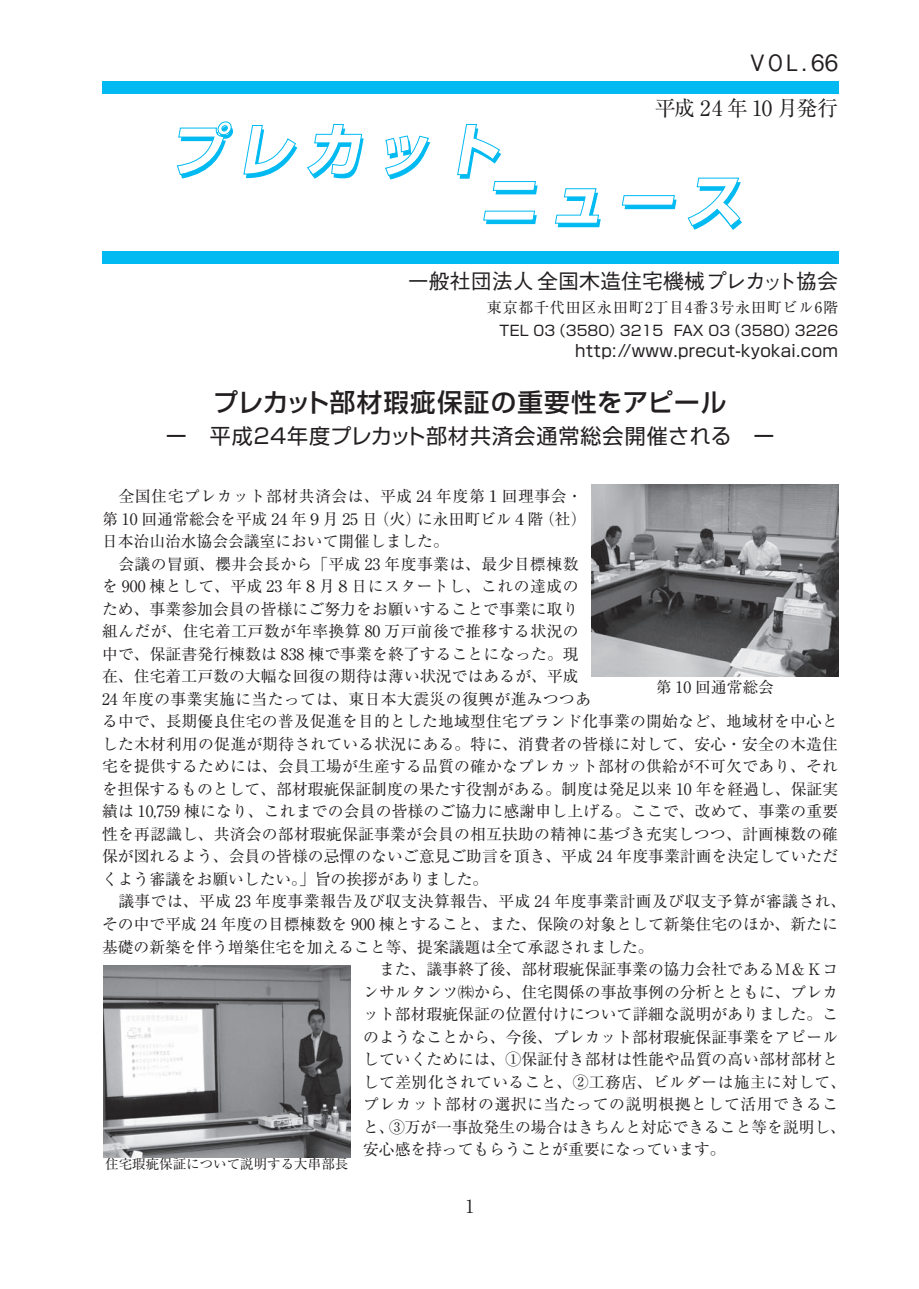
<style>
.page{position:relative;width:919px;height:1289px;background:#fff}
.page>*{position:absolute;margin:0;border:0;box-sizing:border-box;transform-origin:0 0}
.t1{font:italic 700 57px/51px "Shin Go";color:#00baf1}
.t2{font:500 25.5px "Shin Go Pro";letter-spacing:.05em;color:#231f20}
.t3{font:500 22.5px "Gothic BBB Pro";color:#231f20;scale:.95 1}
.t4{font:21px "Shin Go Pro";letter-spacing:.035em;color:#231f20}
.t5{font:500 21px "Gothic BBB Pro";color:#231f20}
.t6{font:21px "Ryumin Pro";letter-spacing:-.025em;color:#231f20}
.t7{font:18px "Ryumin Pro";color:#231f20}
.t8{font:16.5px "Shin Go Pro";letter-spacing:.025em;color:#231f20}
.t9{font:15.75px "Ryumin Pro";letter-spacing:.01em;color:#231f20}
.t10{font:15.75px "Ryumin Pro";letter-spacing:.03em;color:#231f20}
.t11{font:15.75px "Ryumin Pro";letter-spacing:.04em;color:#231f20}
.t12{font:15.75px "Ryumin Pro";letter-spacing:.035em;color:#231f20}
.t13{font:15px "Ryumin Pro";letter-spacing:.05em;color:#231f20}
.t14{font:14.25px "Shin Go Pro";color:#231f20}
.t15{font:13.5px "Ryumin Pro";color:#231f20}
</style>
<div class="page">
<div style="left:102px;top:81px;width:736px;height:13px;background:#00baf1"></div>
<div style="left:102px;top:251px;width:736px;height:13px;background:#00baf1"></div>
<svg style="left:177px;top:121px;width:55px;height:54px"></svg>
<svg style="left:243px;top:125px;width:53px;height:50px"></svg>
<svg style="left:307px;top:124px;width:55px;height:51px"></svg>
<svg style="left:385px;top:135px;width:44px;height:41px"></svg>
<svg style="left:457px;top:124px;width:43px;height:51px"></svg>
<svg style="left:483px;top:181px;width:53px;height:40px"></svg>
<svg style="left:554px;top:188px;width:45px;height:36px"></svg>
<svg style="left:621px;top:195px;width:54px;height:11px"></svg>
<svg style="left:687px;top:177px;width:53px;height:50px"></svg>
<img style="left:591px;top:485px;width:247px;height:191px">
<img style="left:104px;top:965px;width:246px;height:192px">
<h3 class="t3" style="left:750px;top:44px;width:94px">VOL.66</h3>
<h3 class="t6" style="left:654px;top:92px;width:185px">平成 24 年10 月発行</h3>
<h1 class="t1" style="left:481px;top:125px;width:276px;text-indent:-312px">プレカット<br>ニュース</h1>
<h3 class="t5" style="left:408px;top:264px;width:431px">一般社団法人全国木造住宅機械プレカット協会</h3>
<p class="t13" style="left:487px;top:296px;width:352px">東京都千代田区永田町2丁目4番3号永田町ビル6階</p>
<p class="t14" style="left:499px;top:318px;width:340px">TEL 03（3580）3215 FAX 03（3580）3226</p>
<p class="t8" style="left:575px;top:337px;width:264px">http://www.precut-kyokai.com</p>
<h2 class="t2" style="left:213px;top:381px;width:515px">プレカット部材瑕疵保証の重要性をアピール</h2>
<h3 class="t4" style="left:166px;top:418px;width:610px">ー　平成２４年度プレカット部材共済会通常総会開催される　ー</h3>
<p class="t11" style="left:102px;top:484px;width:482px">　全国住宅プレカット部材共済会は、平成 24 年度第１回理事会・</p>
<p class="t9" style="left:102px;top:506px;width:486px">第 10 回通常総会を平成 24 年９月 25 日（火）に永田町ビル４階（社）</p>
<p class="t9" style="left:102px;top:529px;width:348px">日本治山治水協会会議室において開催しました。</p>
<p class="t10" style="left:102px;top:551px;width:478px">　会議の冒頭、櫻井会長から「平成 23 年度事業は、最少目標棟数</p>
<p class="t12" style="left:102px;top:574px;width:478px">を 900 棟として、平成 23 年８月８日にスタートし、これの達成の</p>
<p class="t9" style="left:102px;top:596px;width:478px">ため、事業参加会員の皆様にご努力をお願いすることで事業に取り</p>
<p class="t10" style="left:102px;top:619px;width:478px">組んだが、住宅着工戸数が年率換算 80 万戸前後で推移する状況の</p>
<p class="t9" style="left:102px;top:641px;width:478px">中で、保証書発行棟数は 838 棟で事業を終了することになった。現</p>
<p class="t9" style="left:102px;top:664px;width:478px">在、住宅着工戸数の大幅な回復の期待は薄い状況ではあるが、平成</p>
<p class="t10" style="left:102px;top:686px;width:490px">24 年度の事業実施に当たっては、東日本大震災の復興が進みつつあ</p>
<p class="t9" style="left:102px;top:709px;width:737px">る中で、長期優良住宅の普及促進を目的とした地域型住宅ブランド化事業の開始など、地域材を中心と</p>
<p class="t9" style="left:102px;top:731px;width:737px">した木材利用の促進が期待されている状況にある。特に、消費者の皆様に対して、安心・安全の木造住</p>
<p class="t9" style="left:102px;top:754px;width:737px">宅を提供するためには、会員工場が生産する品質の確かなプレカット部材の供給が不可欠であり、それ</p>
<p class="t9" style="left:102px;top:776px;width:737px">を担保するものとして、部材瑕疵保証制度の果たす役割がある。制度は発足以来 10 年を経過し、保証実</p>
<p class="t9" style="left:102px;top:799px;width:737px">績は 10,759 棟になり、これまでの会員の皆様のご協力に感謝申し上げる。ここで、改めて、事業の重要</p>
<p class="t9" style="left:102px;top:821px;width:737px">性を再認識し、共済会の部材瑕疵保証事業が会員の相互扶助の精神に基づき充実しつつ、計画棟数の確</p>
<p class="t9" style="left:102px;top:844px;width:737px">保が図れるよう、会員の皆様の忌憚のないご意見ご助言を頂き、平成 24 年度事業計画を決定していただ</p>
<p class="t9" style="left:102px;top:866px;width:387px">くよう審議をお願いしたい。」旨の挨拶がありました。</p>
<p class="t10" style="left:102px;top:889px;width:745px">　議事では、平成 23 年度事業報告及び収支決算報告、平成 24 年度事業計画及び収支予算が審議され、</p>
<p class="t9" style="left:102px;top:911px;width:737px">その中で平成 24 年度の目標棟数を 900 棟とすること、また、保険の対象として新築住宅のほか、新たに</p>
<p class="t9" style="left:102px;top:934px;width:553px">基礎の新築を伴う増築住宅を加えること等、提案議題は全て承認されました。</p>
<p class="t9" style="left:363px;top:956px;width:476px">　また、議事終了後、部材瑕疵保証事業の協力会社であるＭ＆Ｋコ</p>
<p class="t9" style="left:363px;top:979px;width:476px">ンサルタンツ㈱から、住宅関係の事故事例の分析とともに、プレカ</p>
<p class="t9" style="left:363px;top:1001px;width:476px">ット部材瑕疵保証の位置付けについて詳細な説明がありました。こ</p>
<p class="t9" style="left:363px;top:1024px;width:476px">のようなことから、今後、プレカット部材瑕疵保証事業をアピール</p>
<p class="t9" style="left:363px;top:1046px;width:476px">していくためには、①保証付き部材は性能や品質の高い部材部材と</p>
<p class="t9" style="left:363px;top:1069px;width:484px">して差別化されていること、②工務店、ビルダーは施主に対して、</p>
<p class="t11" style="left:363px;top:1091px;width:476px">プレカット部材の選択に当たっての説明根拠として活用できるこ</p>
<p class="t9" style="left:363px;top:1114px;width:484px">と、③万が一事故発生の場合はきちんと対応できること等を説明し、</p>
<p class="t9" style="left:363px;top:1136px;width:364px">安心感を持ってもらうことが重要になっています。</p>
<p class="t9" style="left:655px;top:675px;width:120px">第 10 回通常総会</p>
<p class="t15" style="left:105px;top:1153px;width:244px">住宅瑕疵保証について説明する大串部長</p>
<p class="t7" style="left:465px;top:1191px;width:10px">1</p>
</div>
